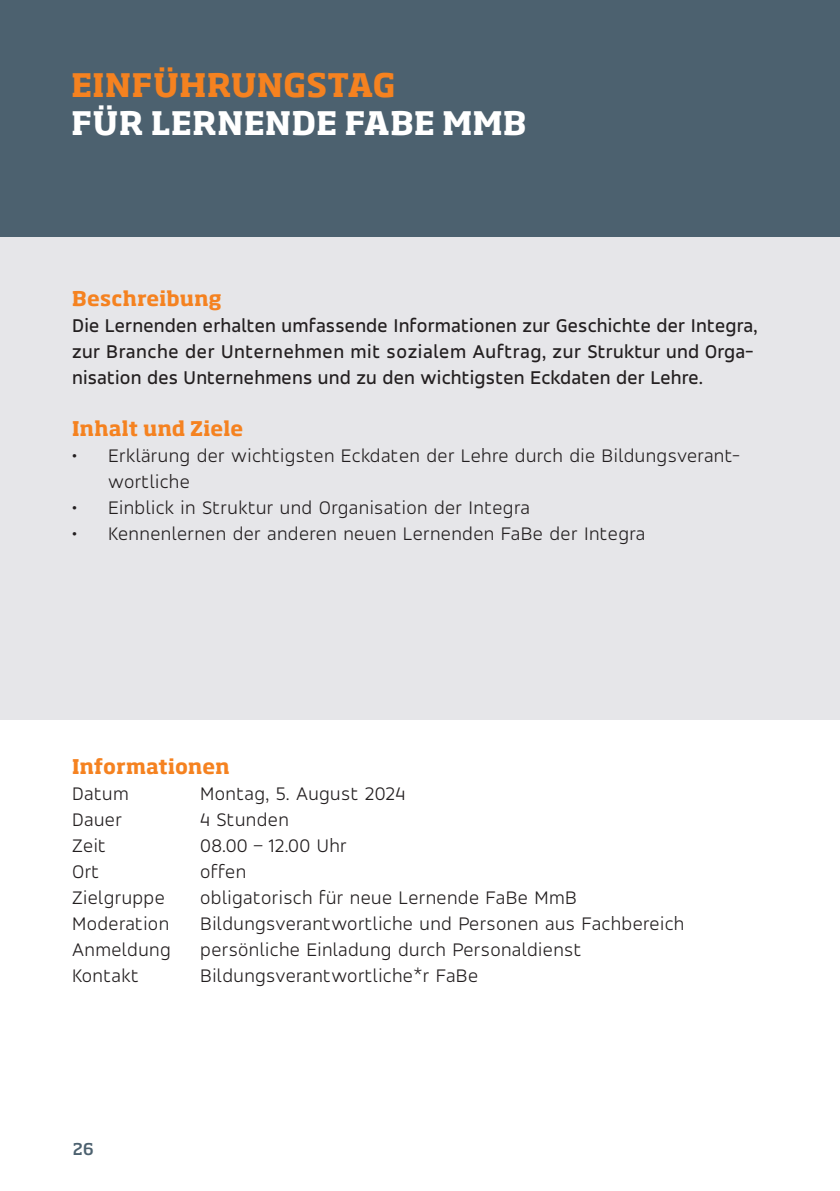
<style>
.page{position:relative;width:840px;height:1191px;background:#fff}
.page>*{position:absolute;margin:0;border:0;box-sizing:border-box;transform-origin:0 0}
.t1{font:700 32px "Soho Pro";letter-spacing:.02em;color:#fff}
.t2{font:700 32px "Soho Pro";letter-spacing:.02em;color:#f58220}
.t3{font:300 20px/26px "Accord";letter-spacing:.02em;color:#231f20}
.t4{font:500 20px/26px "Accord";letter-spacing:.01em;color:#231f20}
.t5{font:700 20px "Soho Pro";letter-spacing:.015em;color:#f58220}
.t6{font:500 16px "Soho Pro";color:#4c616f}
</style>
<div class="page">
<div style="left:0;top:0;width:839px;height:238px;background:#4c616f"></div>
<div style="left:0;top:237px;width:839px;height:482px;background:#e6e6e9"></div>
<h1 class="t2" style="left:71px;top:62px;width:325px">EINFÜHRUNGSTAG</h1>
<h1 class="t1" style="left:71px;top:100px;width:456px">FÜR LERNENDE FABE MMB</h1>
<p class="t5" style="left:72px;top:284px;width:151px">Beschreibung</p>
<p class="t4" style="left:72px;top:312px;width:686px">Die Lernenden erhalten umfassende Informationen zur Geschichte der Integra, zur Branche der Unternehmen mit sozialem Auftrag, zur Struktur und Orga&shy;nisation des Unternehmens und zu den wichtigsten Eckdaten der Lehre.</p>
<p class="t5" style="left:72px;top:414px;width:173px">Inhalt und Ziele</p>
<p class="t3" style="left:108px;top:442px;width:633px;text-indent:-36px">• Erklärung der wichtigsten Eckdaten der Lehre durch die Bildungsverant&shy;wortliche</p>
<p class="t3" style="left:72px;top:494px;width:459px">• Einblick in Struktur und Organisation der Integra</p>
<p class="t3" style="left:72px;top:520px;width:574px">• Kennenlernen der anderen neuen Lernenden FaBe der Integra</p>
<p class="t5" style="left:72px;top:752px;width:159px">Informationen</p>
<p class="t3" style="left:72px;top:780px;width:58px">Datum</p>
<p class="t3" style="left:200px;top:780px;width:206px">Montag, 5. August 2024</p>
<p class="t3" style="left:72px;top:806px;width:51px">Dauer</p>
<p class="t3" style="left:200px;top:806px;width:90px">4 Stunden</p>
<p class="t3" style="left:72px;top:832px;width:35px">Zeit</p>
<p class="t3" style="left:200px;top:832px;width:148px">08.00 – 12.00 Uhr</p>
<p class="t3" style="left:72px;top:858px;width:29px">Ort</p>
<p class="t3" style="left:200px;top:858px;width:47px">offen</p>
<p class="t3" style="left:72px;top:884px;width:94px">Zielgruppe</p>
<p class="t3" style="left:200px;top:884px;width:378px">obligatorisch für neue Lernende FaBe MmB</p>
<p class="t3" style="left:72px;top:910px;width:98px">Moderation</p>
<p class="t3" style="left:200px;top:910px;width:485px">Bildungsverantwortliche und Personen aus Fachbereich</p>
<p class="t3" style="left:72px;top:936px;width:100px">Anmeldung</p>
<p class="t3" style="left:200px;top:936px;width:382px">persönliche Einladung durch Personaldienst</p>
<p class="t3" style="left:72px;top:962px;width:68px">Kontakt</p>
<p class="t3" style="left:200px;top:962px;width:279px">Bildungsverantwortliche*r FaBe</p>
<p class="t6" style="left:73px;top:1137px;width:22px">26</p>
</div>
